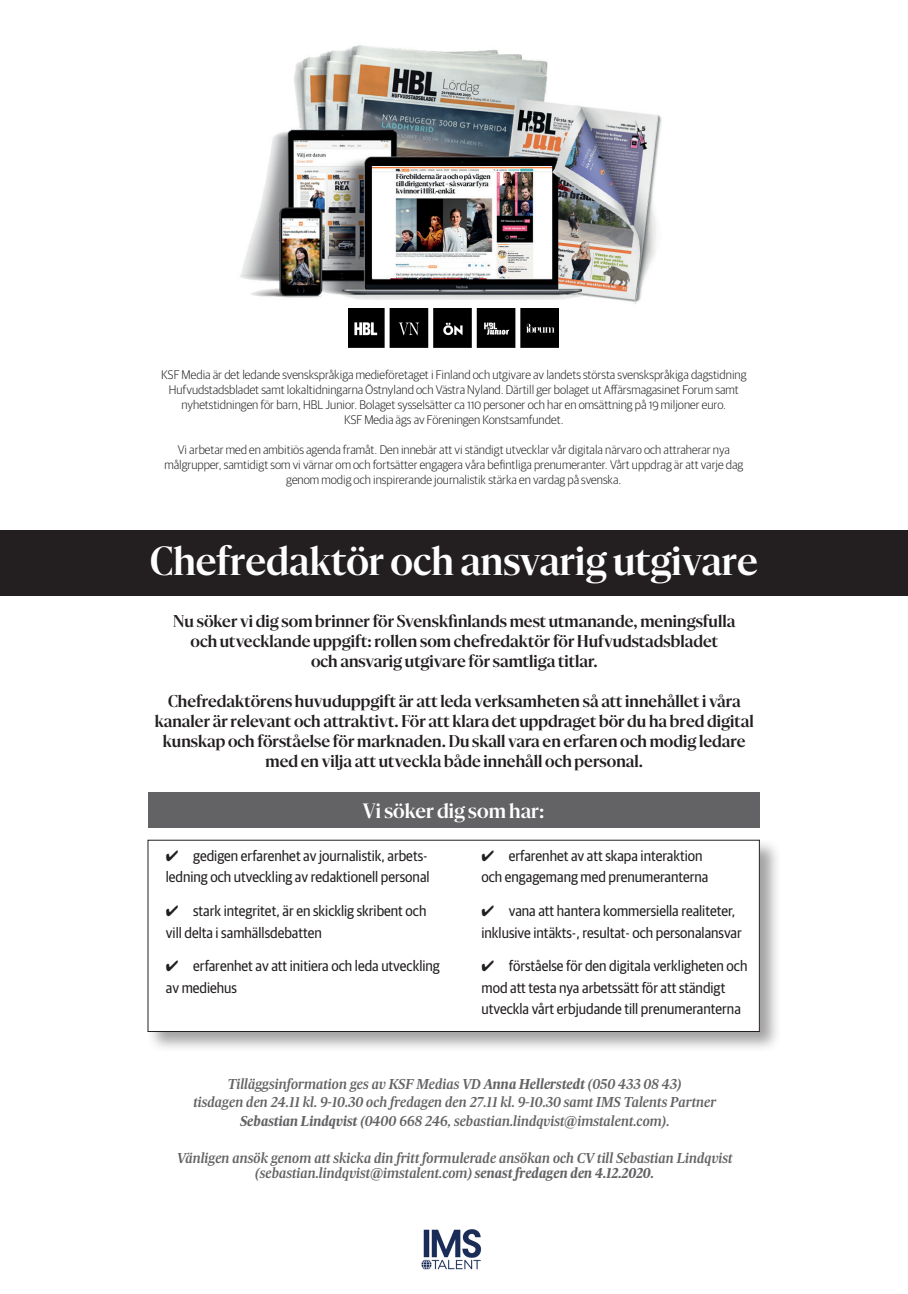
<style>
.page{position:relative;width:908px;height:1294px;background:#fff}
.page>*{position:absolute;margin:0;border:0;box-sizing:border-box;transform-origin:0 0}
.Pluggtext{font:600 41.5px "Duplex Serif";letter-spacing:.005em;color:#fff}
.Pluggtext-2{font:600 21.25px "Duplex Serif";letter-spacing:.005em;color:#fff}
.Pluggtext-3{font:600 17.5px/20px "Duplex Serif";letter-spacing:.005em;color:#231f20;text-align:center}
.t1{font:15px/21.2px "Duplex Sans";color:#231f20}
.Pluggtext-4{font:italic 500 13.75px/15px "Majerit Deck";letter-spacing:-.02em;color:#636366;text-align:center}
.t2{font:300 12.5px/15px "Duplex Sans";color:#231f20;text-align:center}
.s1{font-weight:700}
</style>
<div class="page">
<img style="left:240px;top:45px;width:422px;height:275px">
<div style="left:0;top:529px;width:907px;height:66px;background:#231f20"></div>
<img style="left:421px;top:1229px;width:61px;height:41px">
<div style="left:146px;top:838px;width:635px;height:215px;background:#231f20;opacity:.42"></div>
<div style="left:148px;top:840px;width:611px;height:191px;background:#fff"></div>
<div style="left:148px;top:792px;width:611px;height:35px;background:#636366"></div>
<img style="left:348px;top:308px;width:210px;height:39px">
<p class="t2" style="left:161px;top:366px;width:586px">KSF Media är det ledande svenskspråkiga medieföretaget i Finland och utgivare av landets största svenskspråkiga dagstidning<br>Hufvudstadsbladet samt lokaltidningarna Östnyland och Västra Nyland. Därtill ger bolaget ut Affärsmagasinet Forum samt nyhetstidningen för barn, HBL Junior. Bolaget sysselsätter ca 110 personer och har en omsättning på 19 miljoner euro.</p>
<p class="t2" style="left:344px;top:411px;width:221px">KSF Media ägs av Föreningen Konstsamfundet.</p>
<p class="t2" style="left:164px;top:441px;width:580px">Vi arbetar med en ambitiös agenda framåt. Den innebär att vi ständigt utvecklar vår digitala närvaro och attraherar nya målgrupper, samtidigt som vi värnar om och fortsätter engagera våra befintliga prenumeranter. Vårt uppdrag är att varje dag genom modig och inspirerande journalistik stärka en vardag på svenska.</p>
<p class="Pluggtext" style="left:150px;top:530px;width:609px">Chefredaktör och ansvarig utgivare</p>
<p class="Pluggtext-3" style="left:173px;top:610px;width:563px">Nu söker vi dig som brinner för Svenskfinlands mest utmanande, meningsfulla</p>
<p class="Pluggtext-3" style="left:190px;top:630px;width:529px">och utvecklande uppgift: rollen som chefredaktör för Hufvudstadsbladet</p>
<p class="Pluggtext-3" style="left:311px;top:650px;width:288px">och ansvarig utgivare för samtliga titlar.</p>
<p class="Pluggtext-3" style="left:155px;top:690px;width:600px">Chefredaktörens huvuduppgift är att leda verksamheten så att innehållet i våra kanaler är relevant och attraktivt. För att klara det uppdraget bör du ha bred digital kunskap och förståelse för marknaden. Du skall vara en erfaren och modig ledare med en vilja att utveckla både innehåll och personal.</p>
<p class="Pluggtext-2" style="left:363px;top:795px;width:183px">Vi söker dig som har:</p>
<p class="t1" style="left:166px;top:844px;width:265px">✔ gedigen erfarenhet av journalistik, arbets&shy;ledning och utveckling av redaktionell personal</p>
<p class="t1" style="left:166px;top:899px;width:262px">✔ stark integritet, är en skicklig skribent och vill delta i samhällsdebatten</p>
<p class="t1" style="left:166px;top:954px;width:275px">✔ erfarenhet av att initiera och leda utveckling av mediehus</p>
<p class="t1" style="left:481px;top:844px;width:228px">✔ erfarenhet av att skapa interaktion och engagemang med prenumeranterna</p>
<p class="t1" style="left:481px;top:899px;width:262px">✔ vana att hantera kommersiella realiteter, inklusive intäkts-, resultat- och personalansvar</p>
<p class="t1" style="left:481px;top:954px;width:267px">✔ förståelse för den digitala verkligheten och mod att testa nya arbetssätt för att ständigt utveckla vårt erbjudande till prenumeranterna</p>
<p class="Pluggtext-4" style="left:227px;top:1076px;width:455px">Tilläggsinformation ges av KSF Medias VD <span class="s1">Anna Hellerstedt</span> (050 433 08 43)</p>
<p class="Pluggtext-4" style="left:193px;top:1094px;width:524px">tisdagen den 24.11 kl. 9-10.30 och fredagen den 27.11 kl. 9-10.30 samt IMS Talents Partner</p>
<p class="Pluggtext-4" style="left:239px;top:1113px;width:431px"><span class="s1">Sebastian Lindqvist</span> (0400 668 246, sebastian.lindqvist@imstalent.com).</p>
<p class="Pluggtext-4" style="left:177px;top:1150px;width:557px">Vänligen ansök genom att skicka din fritt formulerade ansökan och CV till Sebastian Lindqvist (sebastian.lindqvist@imstalent.com) <span class="s1">senast fredagen den 4.12.2020.</span></p>
</div>
